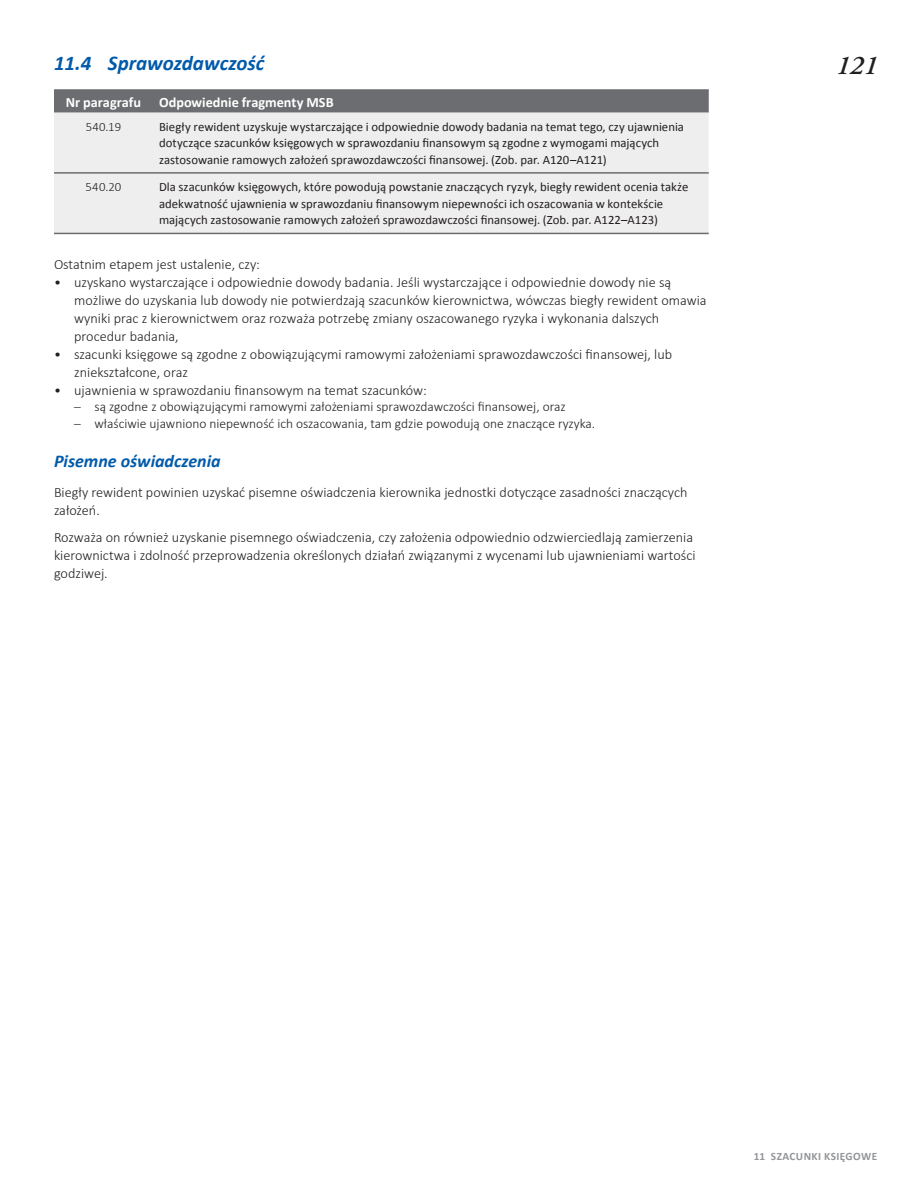
<style>
.page{position:relative;width:918px;height:1188px;background:#fff}
.page>*{position:absolute;margin:0;border:0;box-sizing:border-box;transform-origin:0 0}
.t1{font:italic 600 27px "Adobe Garamond Pro";color:#231f20}
.Subhead_H2{font:italic 700 21px "Calibri";color:#015aaa}
.Subheadline_H3{font:italic 700 18px "Calibri";color:#015aaa}
.Body_Copy{font:300 14.25px/18px "Calibri";color:#231f20}
.Column_Headers{font:700 14.25px "Calibri";color:#fff}
.t2{font:300 13.5px "Calibri";color:#231f20}
.P_R_Body{font:12.75px/16.5px "Calibri";color:#231f20}
.P_R_Row_Categories_c{font:300 12.75px "Calibri";letter-spacing:.015em;color:#231f20}
.t3{font:700 11.25px "Calibri";color:#939598}
</style>
<div class="page">
<div style="left:54px;top:91px;width:655px;height:22px;background:#6c6d70"></div>
<div style="left:54px;top:113px;width:655px;height:120px;background:#eeeeef"></div>
<hr style="left:54px;top:89px;width:99px;height:2px;background:#6c6d70">
<hr style="left:153px;top:89px;width:556px;height:2px;background:#6c6d70">
<hr style="left:54px;top:172px;width:99px;height:2px;background:#6c6d70">
<hr style="left:153px;top:172px;width:556px;height:2px;background:#6c6d70">
<hr style="left:54px;top:233px;width:99px;height:1px;background:#6c6d70">
<hr style="left:153px;top:233px;width:556px;height:1px;background:#6c6d70">
<p class="Subhead_H2" style="left:54px;top:48px;width:212px">11.4 Sprawozdawczość</p>
<h1 class="t1" style="left:836px;top:49px;width:43px">121</h1>
<p class="Column_Headers" style="left:66px;top:92px;width:77px">Nr paragrafu</p>
<p class="Column_Headers" style="left:159px;top:92px;width:176px">Odpowiednie fragmenty MSB</p>
<p class="P_R_Row_Categories_c" style="left:86px;top:119px;width:37px">540.19</p>
<p class="P_R_Body" style="left:159px;top:118px;width:527px">Biegły rewident uzyskuje wystarczające i odpowiednie dowody badania na temat tego, czy ujawnienia dotyczące szacunków księgowych w sprawozdaniu finansowym są zgodne z wymogami mających zastosowanie ramowych założeń sprawozdawczości finansowej. (Zob. par. A120–A121)</p>
<p class="P_R_Row_Categories_c" style="left:86px;top:179px;width:37px">540.20</p>
<p class="P_R_Body" style="left:159px;top:179px;width:531px">Dla szacunków księgowych, które powodują powstanie znaczących ryzyk, biegły rewident ocenia także adekwatność ujawnienia w sprawozdaniu finansowym niepewności ich oszacowania w kontekście mających zastosowanie ramowych założeń sprawozdawczości finansowej. (Zob. par. A122–A123)</p>
<p class="Body_Copy" style="left:54px;top:255px;width:208px">Ostatnim etapem jest ustalenie, czy:</p>
<p class="Body_Copy" style="left:74px;top:273px;width:634px;text-indent:-20px">• uzyskano wystarczające i odpowiednie dowody badania. Jeśli wystarczające i odpowiednie dowody nie są możliwe do uzyskania lub dowody nie potwierdzają szacunków kierownictwa, wówczas biegły rewident omawia wyniki prac z kierownictwem oraz rozważa potrzebę zmiany oszacowanego ryzyka i wykonania dalszych procedur badania,</p>
<p class="Body_Copy" style="left:74px;top:345px;width:599px;text-indent:-20px">• szacunki księgowe są zgodne z obowiązującymi ramowymi założeniami sprawozdawczości finansowej, lub zniekształcone, oraz</p>
<p class="Body_Copy" style="left:54px;top:381px;width:374px">• ujawnienia w sprawozdaniu finansowym na temat szacunków:</p>
<p class="t2" style="left:74px;top:398px;width:493px">– są zgodne z obowiązującymi ramowymi założeniami sprawozdawczości finansowej, oraz</p>
<p class="t2" style="left:74px;top:415px;width:522px">– właściwie ujawniono niepewność ich oszacowania, tam gdzie powodują one znaczące ryzyka.</p>
<p class="Subheadline_H3" style="left:54px;top:448px;width:168px">Pisemne oświadczenia</p>
<p class="Body_Copy" style="left:54px;top:483px;width:635px">Biegły rewident powinien uzyskać pisemne oświadczenia kierownika jednostki dotyczące zasadności znaczących założeń.</p>
<p class="Body_Copy" style="left:54px;top:528px;width:643px">Rozważa on również uzyskanie pisemnego oświadczenia, czy założenia odpowiednio odzwierciedlają zamierzenia kierownictwa i zdolność przeprowadzenia określonych działań związanymi z wycenami lub ujawnieniami wartości godziwej.</p>
<p class="t3" style="left:754px;top:1148px;width:31px">11 Szacunki</p>
<p class="t3" style="left:824px;top:1148px;width:8px">księgowe</p>
</div>
